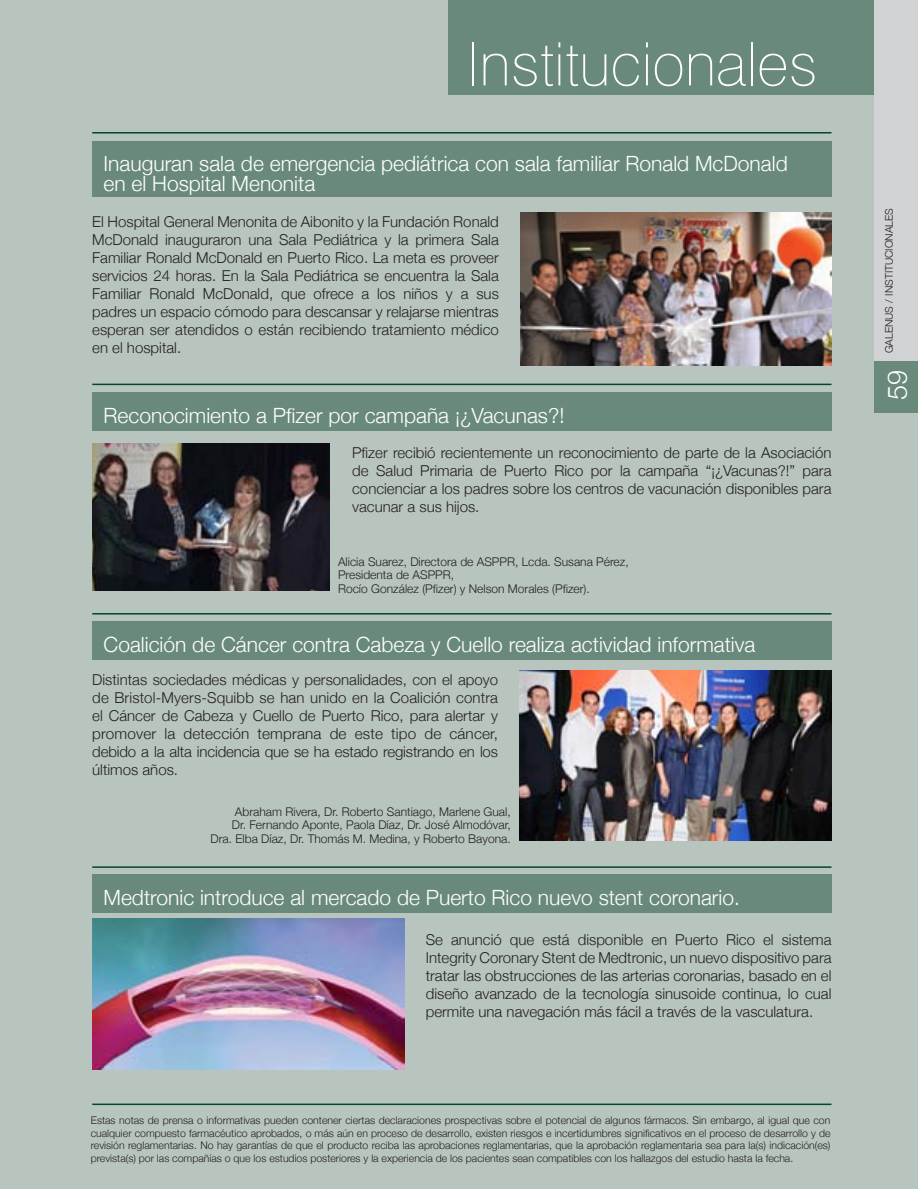
<style>
.page{position:relative;width:918px;height:1189px;background:#b8c5bf}
.page>*{position:absolute;margin:0;border:0;box-sizing:border-box;transform-origin:0 0}
.t1{font:100 60px "Swiss 721 BT";color:#fff}
.t2{font:300 27px "Helvetica Neue";color:#fff}
.t3{font:300 21px/20px "Helvetica Neue";color:#fff}
.t4{font:300 15px/18px "Helvetica Neue";color:#231f20;text-align:justify}
.t5{font:300 12px/13.5px "Helvetica Neue";color:#231f20}
.t6{font:300 10.5px/12.6px "Helvetica Neue";color:#231f20;text-align:justify}
</style>
<div class="page">
<div style="left:92px;top:392px;width:740px;height:39px;background:#698a7b"></div>
<div style="left:92px;top:874px;width:740px;height:38px;background:#698a7b"></div>
<div style="left:449px;top:0;width:469px;height:95px;background:#698a7b"></div>
<hr style="left:92px;top:132px;width:739px;height:1px;background:#00482e">
<hr style="left:92px;top:866px;width:739px;height:2px;background:#00482e">
<hr style="left:92px;top:1103px;width:739px;height:2px;background:#00482e">
<hr style="left:92px;top:613px;width:739px;height:1px;background:#00482e">
<hr style="left:92px;top:384px;width:739px;height:1px;background:#00482e">
<div style="left:92px;top:142px;width:740px;height:55px;background:#698a7b"></div>
<div style="left:92px;top:621px;width:740px;height:38px;background:#698a7b"></div>
<img style="left:520px;top:212px;width:311px;height:153px">
<img style="left:92px;top:444px;width:237px;height:146px">
<img style="left:519px;top:671px;width:312px;height:170px">
<img style="left:92px;top:918px;width:312px;height:151px">
<div style="left:874px;top:0;width:44px;height:413px;background:#d1d2d4"></div>
<div style="left:874px;top:362px;width:44px;height:51px;background:#698a7b"></div>
<h1 class="t1" style="left:467px;top:28px;width:352px">I nstitucionales</h1>
<h3 class="t3" style="left:104px;top:153px;width:685px">Inauguran sala de emergencia pediátrica con sala familiar Ronald McDonald en el Hospital Menonita</h3>
<p class="t4" style="left:92px;top:212px;width:408px">El Hospital General Menonita de Aibonito y la Fundación Ronald McDonald inauguraron una Sala Pediátrica y la primera Sala Familiar Ronald McDonald en Puerto Rico. La meta es proveer servicios 24 horas. En la Sala Pediátrica se encuentra la Sala Familiar Ronald McDonald, que ofrece a los niños y a sus padres un espacio cómodo para descansar y relajarse mientras esperan ser atendidos o están recibiendo tratamiento médico en el hospital.</p>
<h3 class="t3" style="left:104px;top:405px;width:462px">Reconocimiento a Pfizer por campaña ¡¿Vacunas?!</h3>
<p class="t4" style="left:352px;top:444px;width:481px">Pfizer recibió recientemente un reconocimiento de parte de la Asociación de Salud Primaria de Puerto Rico por la campaña “¡¿Vacunas?!” para concienciar a los padres sobre los centros de vacunación disponibles para vacunar a sus hijos.</p>
<p class="t5" style="left:338px;top:554px;width:292px">Alicia Suarez, Directora de ASPPR, Lcda. Susana Pérez,<br>Presidenta de ASPPR,<br>Rocío González (Pfizer) y Nelson Morales (Pfizer).</p>
<h3 class="t3" style="left:104px;top:634px;width:653px">Coalición de Cáncer contra Cabeza y Cuello realiza actividad informativa</h3>
<p class="t4" style="left:92px;top:670px;width:407px">Distintas sociedades médicas y personalidades, con el apoyo de Bristol-Myers-Squibb se han unido en la Coalición contra el Cáncer de Cabeza y Cuello de Puerto Rico, para alertar y promover la detección temprana de este tipo de cáncer, debido a la alta incidencia que se ha estado registrando en los últimos años.</p>
<p class="t5" style="left:210px;top:804px;width:302px;text-align:right">Abraham Rivera, Dr. Roberto Santiago, Marlene Gual,<br>Dr. Fernando Aponte, Paola Díaz, Dr. José Almodóvar,<br>Dra. Elba Díaz, Dr. Thomás M. Medina, y Roberto Bayona.</p>
<h3 class="t3" style="left:104px;top:887px;width:638px">Medtronic introduce al mercado de Puerto Rico nuevo stent coronario.</h3>
<p class="t4" style="left:426px;top:930px;width:407px">Se anunció que está disponible en Puerto Rico el sistema Integrity Coronary Stent de Medtronic, un nuevo dispositivo para tratar las obstrucciones de las arterias coronarias, basado en el diseño avanzado de la tecnología sinusoide continua, lo cual permite una navegación más fácil a través de la vasculatura.</p>
<p class="t6" style="left:91px;top:1114px;width:741px">Estas notas de prensa o informativas pueden contener ciertas declaraciones prospectivas sobre el potencial de algunos fármacos. Sin embargo, al igual que con cualquier compuesto farmacéutico aprobados, o más aún en proceso de desarrollo, existen riesgos e incertidumbres significativos en el proceso de desarrollo y de revisión reglamentarias. No hay garantías de que el producto reciba las aprobaciones reglamentarias, que la aprobación reglamentaria sea para la(s) indicación(es) prevista(s) por las compañías o que los estudios posteriores y la experiencia de los pacientes sean compatibles con los hallazgos del estudio hasta la fecha.</p>
<p class="t6" style="left:882px;top:353px;width:147px;rotate:-90deg">GALENUS / INSTITUCIONALES</p>
<h2 class="t2" style="left:880px;top:400px;width:32px;rotate:-90deg">59</h2>
</div>
